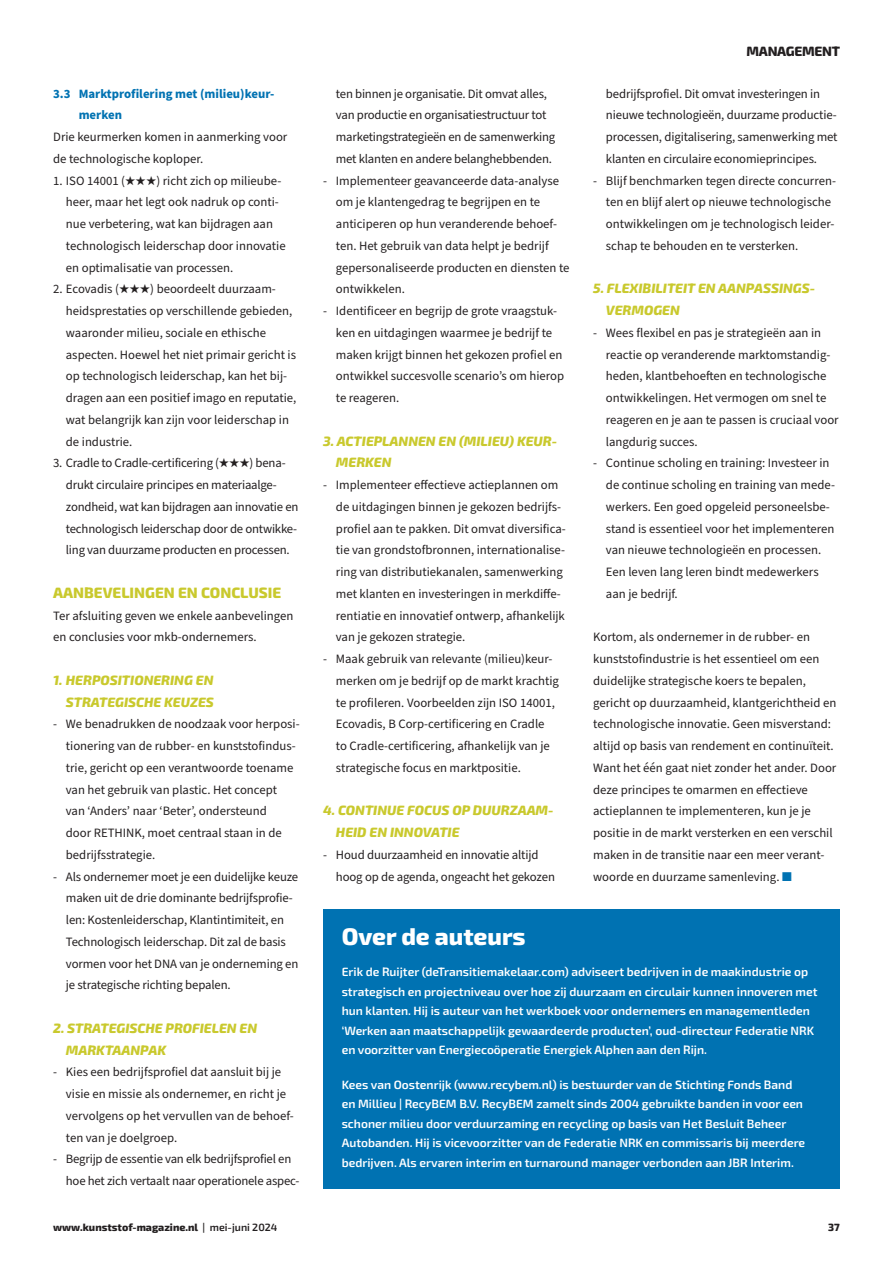
<style>
.page{position:relative;width:893px;height:1263px;background:#fff}
.page>*{position:absolute;margin:0;border:0;box-sizing:border-box;transform-origin:0 0}
.t1{font:800 24px "Exo 2";color:#fff}
.t2{font:800 15px "Exo 2";color:#c9c92d}
.t3{font:italic 800 13.5px/21.8px "Exo 2";color:#c9c92d}
.t4{font:800 13.5px "Exo 2";letter-spacing:-.02em;color:#231f20}
.t5{font:12.75px/21.8px "Source Sans Pro";color:#231f20}
.t6{font:700 12.75px/21.8px "Source Sans Pro";color:#0072b2}
.t7{font:600 12px/19.5px "Exo 2";color:#fff}
.t8{font:800 10.5px "Exo 2";color:#231f20}
.s1{color:#0072b2}
.s2{font-weight:600}
</style>
<div class="page">
<div style="left:323px;top:909px;width:517px;height:279px;background:#0072b2"></div>
<p class="t6" style="left:79px;top:83px;width:197px;text-indent:-26px">3.3 Marktprofilering met (milieu)keur&shy;merken</p>
<p class="t5" style="left:53px;top:126px;width:236px">Drie keurmerken komen in aanmerking voor de technologische koploper.</p>
<p class="t5" style="left:66px;top:170px;width:221px;text-indent:-13px">1. ISO 14001 (★★★) richt zich op milieube&shy;heer, maar het legt ook nadruk op conti&shy;nue verbetering, wat kan bijdragen aan technologisch leiderschap door innovatie en optimalisatie van processen.</p>
<p class="t5" style="left:66px;top:279px;width:232px;text-indent:-13px">2. Ecovadis (★★★) beoordeelt duurzaam&shy;heidsprestaties op verschillende gebieden, waaronder milieu, sociale en ethische aspecten. Hoewel het niet primair gericht is op technologisch leiderschap, kan het bij&shy;dragen aan een positief imago en reputatie, wat belangrijk kan zijn voor leiderschap in de industrie.</p>
<p class="t5" style="left:66px;top:453px;width:234px;text-indent:-13px">3. Cradle to Cradle-certificering (★★★) bena&shy;drukt circulaire principes en materiaalge&shy;zondheid, wat kan bijdragen aan innovatie en technologisch leiderschap door de ontwikke&shy;ling van duurzame producten en processen.</p>
<p class="t2" style="left:53px;top:582px;width:230px">AANBEVELINGEN EN CONCLUSIE</p>
<p class="t5" style="left:53px;top:605px;width:242px">Ter afsluiting geven we enkele aanbevelingen en conclusies voor mkb-ondernemers.</p>
<p class="t3" style="left:53px;top:669px;width:162px;text-align:right">1. HERPOSITIONERING EN<br>STRATEGISCHE KEUZES</p>
<p class="t5" style="left:66px;top:714px;width:235px;text-indent:-13px">- We benadrukken de noodzaak voor herposi&shy;tionering van de rubber- en kunststofindus&shy;trie, gericht op een verantwoorde toename van het gebruik van plastic. Het concept<br>van ‘Anders’ naar ‘Beter’, ondersteund<br>door RETHINK, moet centraal staan in de bedrijfsstrategie.</p>
<p class="t5" style="left:66px;top:866px;width:234px;text-indent:-13px">- Als ondernemer moet je een duidelijke keuze maken uit de drie dominante bedrijfsprofie&shy;len: Kostenleiderschap, Klantintimiteit, en Technologisch leiderschap. Dit zal de basis vormen voor het DNA van je onderneming en je strategische richting bepalen.</p>
<p class="t3" style="left:66px;top:1017px;width:193px;text-indent:-13px">2. STRATEGISCHE PROFIELEN EN<br>MARKTAANPAK</p>
<p class="t5" style="left:66px;top:1062px;width:229px;text-indent:-13px">- Kies een bedrijfsprofiel dat aansluit bij je visie en missie als ondernemer, en richt je vervolgens op het vervullen van de behoef&shy;ten van je doelgroep.</p>
<p class="t5" style="left:66px;top:1149px;width:235px;text-indent:-13px">- Begrijp de essentie van elk bedrijfsprofiel en hoe het zich vertaalt naar operationele aspec-</p>
<p class="t5" style="left:336px;top:83px;width:221px">ten binnen je organisatie. Dit omvat alles, van productie en organisatiestructuur tot marketingstrategieën en de samenwerking met klanten en andere belanghebbenden.</p>
<p class="t5" style="left:336px;top:170px;width:235px;text-indent:-13px">- Implementeer geavanceerde data-analyse om je klantengedrag te begrijpen en te anticiperen op hun veranderende behoef&shy;ten. Het gebruik van data helpt je bedrijf gepersonaliseerde producten en diensten te ontwikkelen.</p>
<p class="t5" style="left:336px;top:300px;width:230px;text-indent:-13px">- Identificeer en begrijp de grote vraagstuk&shy;ken en uitdagingen waarmee je bedrijf te maken krijgt binnen het gekozen profiel en ontwikkel succesvolle scenario’s om hierop te reageren.</p>
<p class="t3" style="left:336px;top:429px;width:223px;text-indent:-13px">3. ACTIEPLANNEN EN (MILIEU) KEUR-<br>MERKEN</p>
<p class="t5" style="left:336px;top:474px;width:231px;text-indent:-13px">- Implementeer effectieve actieplannen om de uitdagingen binnen je gekozen bedrijfs&shy;profiel aan te pakken. Dit omvat diversifica&shy;tie van grondstofbronnen, internationalise&shy;ring van distributiekanalen, samenwerking met klanten en investeringen in merkdiffe&shy;rentiatie en innovatief ontwerp, afhankelijk van je gekozen strategie.</p>
<p class="t5" style="left:336px;top:648px;width:225px;text-indent:-13px">- Maak gebruik van relevante (milieu)keur&shy;merken om je bedrijf op de markt krachtig te profileren. Voorbeelden zijn ISO 14001, Ecovadis, B Corp-certificering en Cradle<br>to Cradle-certificering, afhankelijk van je strategische focus en marktpositie.</p>
<p class="t3" style="left:336px;top:799px;width:219px;text-indent:-13px">4. CONTINUE FOCUS OP DUURZAAM-<br>HEID EN INNOVATIE</p>
<p class="t5" style="left:336px;top:844px;width:221px;text-indent:-13px">- Houd duurzaamheid en innovatie altijd hoog op de agenda, ongeacht het gekozen</p>
<h1 class="t1" style="left:342px;top:920px;width:185px">Over de auteurs</h1>
<p class="t4" style="left:746px;top:42px;width:95px">MANAGEMENT</p>
<p class="t5" style="left:606px;top:83px;width:233px">bedrijfsprofiel. Dit omvat investeringen in nieuwe technologieën, duurzame productie&shy;processen, digitalisering, samenwerking met klanten en circulaire economieprincipes.</p>
<p class="t5" style="left:606px;top:170px;width:231px;text-indent:-13px">- Blijf benchmarken tegen directe concurren&shy;ten en blijf alert op nieuwe technologische ontwikkelingen om je technologisch leider&shy;schap te behouden en te versterken.</p>
<p class="t3" style="left:606px;top:277px;width:211px;text-indent:-13px">5. FLEXIBILITEIT EN AANPASSINGS-<br>VERMOGEN</p>
<p class="t5" style="left:606px;top:322px;width:234px;text-indent:-13px">- Wees flexibel en pas je strategieën aan in reactie op veranderende marktomstandig&shy;heden, klantbehoeften en technologische ontwikkelingen. Het vermogen om snel te reageren en je aan te passen is cruciaal voor langdurig succes.</p>
<p class="t5" style="left:606px;top:453px;width:231px;text-indent:-13px">- Continue scholing en training: Investeer in de continue scholing en training van mede&shy;werkers. Een goed opgeleid personeelsbe&shy;stand is essentieel voor het implementeren van nieuwe technologieën en processen.<br>Een leven lang leren bindt medewerkers aan je bedrijf.</p>
<p class="t5" style="left:593px;top:627px;width:245px">Kortom, als ondernemer in de rubber- en kunststofindustrie is het essentieel om een duidelijke strategische koers te bepalen, gericht op duurzaamheid, klantgerichtheid en technologische innovatie. Geen misverstand: altijd op basis van rendement en continuïteit.<br>Want het één gaat niet zonder het ander. Door deze principes te omarmen en effectieve actieplannen te implementeren, kun je je positie in de markt versterken en een verschil maken in de transitie naar een meer verant&shy;woorde en duurzame samenleving. <span class="s1">■</span></p>
<p class="t7" style="left:342px;top:962px;width:477px">Erik de Ruijter (deTransitiemakelaar.com) adviseert bedrijven in de maakindustrie op strategisch en projectniveau over hoe zij duurzaam en circulair kunnen innoveren met hun klanten. Hij is auteur van het werkboek voor ondernemers en managementleden ‘Werken aan maatschappelijk gewaardeerde producten’, oud-directeur Federatie NRK en voorzitter van Energiecoöperatie Energiek Alphen aan den Rijn.</p>
<p class="t7" style="left:342px;top:1074px;width:465px">Kees van Oostenrijk (www.recybem.nl) is bestuurder van de Stichting Fonds Band en Millieu | RecyBEM B.V. RecyBEM zamelt sinds 2004 gebruikte banden in voor een schoner milieu door verduurzaming en recycling op basis van Het Besluit Beheer Autobanden. Hij is vicevoorzitter van de Federatie NRK en commissaris bij meerdere bedrijven. Als ervaren interim en turnaround manager verbonden aan JBR Interim.</p>
<p class="t8" style="left:53px;top:1220px;width:226px">www.kunststof-magazine.nl <span class="s2">| mei-juni 2024</span></p>
<p class="t8" style="left:828px;top:1220px;width:13px">37</p>
</div>
